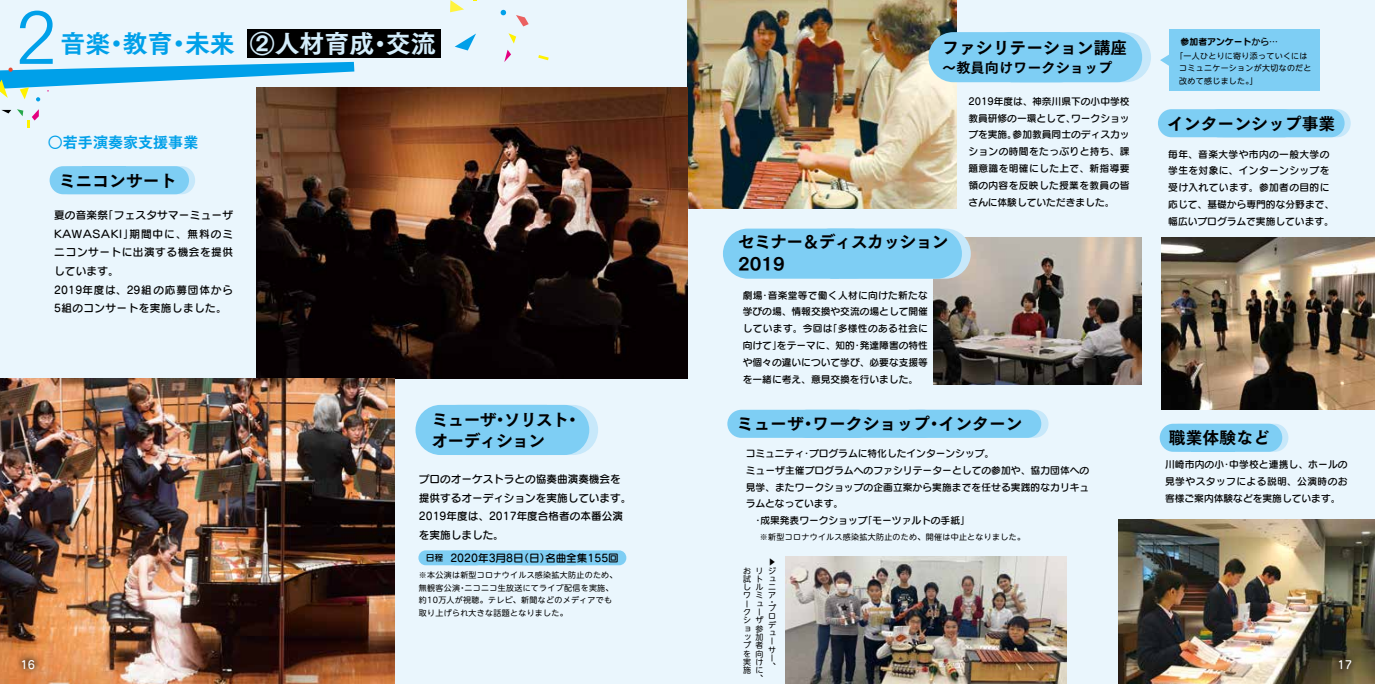
<style>
.page{position:relative;width:1375px;height:684px;background:#eaf6fd}
.page>*{position:absolute;margin:0;border:0;box-sizing:border-box;transform-origin:0 0}
.t1{font:72.5px "Tsuku Go CID R";color:#00a0e9}
.t2{font:24.88px "Tsuku Go CID E";color:#00a0e9}
.t3{font:16.88px "Tsuku Go CID E";color:#000}
.t4{font:16.88px/21.5px "Tsuku Go CID E";letter-spacing:-.04em;color:#000}
.t5{font:15px "Tsuku Go CID E";color:#00a0e9}
.t6{font:14.12px "Tsuku Go CID E";color:#000}
.t7{font:11.25px "Seurat CID DB";color:#fff}
.t8{font:10.62px/18.6px "Seurat CID DB";letter-spacing:.05em;color:#000}
.t9{font:10.62px/18.6px "Seurat CID DB";color:#000}
.t10{font:9.75px/16.9px "Seurat CID DB";letter-spacing:.01em;color:#000;text-align:justify}
.t11{font:9.75px/16.9px "Seurat CID DB";letter-spacing:.04em;color:#000}
.t12{font:8.88px "Seurat CID B";color:#000}
.t13{font:8px/8.2px "UD Shin M Go Pro";letter-spacing:.04em;color:#000}
.s1{color:#d3edfb}
.s2{font-family:"Seurat CID DB"}
.s3{font-size:8.88px}
</style>
<div class="page">
<img style="left:687px;top:0;width:270px;height:208px">
<img style="left:1161px;top:237px;width:214px;height:173px">
<img style="left:934px;top:237px;width:207px;height:147px">
<img style="left:256px;top:87px;width:431px;height:291px">
<img style="left:0;top:378px;width:394px;height:306px">
<div style="left:56px;top:166px;width:139px;height:28px;background:#c7e8fa;border-radius:14px"></div>
<div style="left:50px;top:166px;width:139px;height:28px;background:#7ecef4;border-radius:14px"></div>
<div style="left:1166px;top:424px;width:122px;height:28px;background:#c7e8fa;border-radius:14px"></div>
<div style="left:1160px;top:424px;width:122px;height:28px;background:#7ecef4;border-radius:14px"></div>
<div style="left:418px;top:550px;width:65px;height:15px;background:#7ecef4;border-radius:7px"></div>
<div style="left:443px;top:550px;width:123px;height:15px;background:#7ecef4"></div>
<div style="left:561px;top:550px;width:65px;height:15px;background:#7ecef4;border-radius:7px"></div>
<svg style="left:1211px;top:109px;width:140px;height:28px"></svg>
<div style="left:1205px;top:109px;width:139px;height:28px;background:#7ecef4;border-radius:14px"></div>
<div style="left:1158px;top:109px;width:139px;height:28px;background:#7ecef4;border-radius:14px"></div>
<div style="left:904px;top:410px;width:144px;height:28px;background:#c7e8fa;border-radius:14px"></div>
<div style="left:727px;top:410px;width:145px;height:28px;background:#7ecef4;border-radius:14px"></div>
<div style="left:793px;top:410px;width:144px;height:28px;background:#7ecef4;border-radius:14px"></div>
<div style="left:897px;top:410px;width:144px;height:28px;background:#7ecef4;border-radius:14px"></div>
<svg style="left:928px;top:32px;width:223px;height:50px;background:#84cff1"></svg>
<svg style="left:723px;top:229px;width:248px;height:50px;background:#85cff3"></svg>
<svg style="left:415px;top:405px;width:183px;height:50px;background:#88d1f4"></svg>
<img style="left:785px;top:556px;width:282px;height:128px">
<img style="left:1118px;top:519px;width:257px;height:165px">
<div style="left:1169px;top:29px;width:150px;height:62px;background:#7ecef4"></div>
<svg style="left:1160px;top:54px;width:9px;height:12px"></svg>
<div style="left:247px;top:29px;width:193px;height:29px;background:#000"></div>
<svg style="left:516px;top:15px;width:13px;height:11px"></svg>
<svg style="left:455px;top:34px;width:21px;height:16px"></svg>
<svg style="left:500px;top:10px;width:6px;height:6px"></svg>
<svg style="left:504px;top:50px;width:7px;height:12px"></svg>
<svg style="left:450px;top:0;width:14px;height:12px"></svg>
<svg style="left:538px;top:55px;width:11px;height:5px"></svg>
<svg style="left:508px;top:33px;width:8px;height:11px"></svg>
<svg style="left:1px;top:110px;width:10px;height:3px"></svg>
<svg style="left:17px;top:109px;width:22px;height:19px"></svg>
<svg style="left:0;top:62px;width:354px;height:39px"></svg>
<svg style="left:15px;top:652px;width:27px;height:24px"></svg>
<svg style="left:1332px;top:652px;width:27px;height:24px"></svg>
<h1 class="t1" style="left:15px;top:-9px;width:44px">2</h1>
<h2 class="t2" style="left:60px;top:26px;width:377px">音楽・教育・未来 <span class="s1">②人材育成•交流</span></h2>
<h3 class="t5" style="left:48px;top:131px;width:152px">○若手演奏家支援事業</h3>
<h3 class="t3" style="left:59px;top:168px;width:119px">ミニコンサート</h3>
<p class="t8" style="left:54px;top:205px;width:180px">夏の音楽祭「フェスタサマーミューザ<br>KAWASAKI」期間中に、無料のミニコンサートに出演する機会を提供しています。<br>2019年度は、29組の応募団体から<br>5組のコンサートを実施しました。</p>
<h3 class="t3" style="left:942px;top:36px;width:187px">ファシリテーション講座</h3>
<h3 class="t6" style="left:942px;top:58px;width:172px">～教員向けワークショップ</h3>
<h3 class="t4" style="left:738px;top:231px;width:212px">セミナー＆ディスカッション<br>2019</h3>
<p class="t10" style="left:743px;top:286px;width:187px">劇場・音楽堂等で働く人材に向けた新たな学びの場、情報交換や交流の場として開催しています。今回は「多様性のある社会に向けて」をテーマに、知的・発達障害の特性や個々の違いについて学び、必要な支援等を一緒に考え、意見交換を行いました。</p>
<p class="t10" style="left:968px;top:92px;width:163px">2019年度は、神奈川県下の小中学校教員研修の一環として、ワークショップを実施。参加教員同士のディスカッションの時間をたっぷりと持ち、課題意識を明確にした上で、新指導要領の内容を反映した授業を教員の皆さんに体験していただきました。</p>
<p class="t12" style="left:1180px;top:35px;width:99px">参加者アンケート<span class="s2">から…</span></p>
<p class="t13" style="left:1179px;top:49px;width:134px;line-height:12.5px;text-indent:-4px">「一人ひとりに寄り添っていくにはコミュニケーションが大切なのだと改めて感じました。」</p>
<h3 class="t3" style="left:1167px;top:111px;width:170px">インターンシップ事業</h3>
<p class="t11" style="left:1168px;top:145px;width:168px">毎年、音楽大学や市内の一般大学の学生を対象に、インターンシップを受け入れています。参加者の目的に応じて、基礎から専門的な分野まで、幅広いプログラムで実施しています。</p>
<h3 class="t4" style="left:431px;top:409px;width:151px;line-height:20.4px">ミューザ・ソリスト・オーディション</h3>
<h3 class="t3" style="left:736px;top:412px;width:288px">ミューザ・ワークショップ・インターン</h3>
<h3 class="t3" style="left:1169px;top:426px;width:102px">職業体験など</h3>
<p class="t10" style="left:746px;top:444px;width:345px;text-align:left">コミュニティ・プログラムに特化したインターンシップ。<br>ミューザ主催プログラムへのファシリテーターとしての参加や、協力団体への見学、またワークショップの企画立案から実施までを任せる実践的なカリキュラムとなっています。<br>　・成果発表ワークショップ「モーツァルトの手紙」</p>
<p class="t13" style="left:746px;top:532px;width:281px">　 ※新型コロナウイルス感染拡大防止のため、開催は中止となりました。</p>
<p class="t10" style="left:1165px;top:456px;width:184px">川崎市内の小・中学校と連携し、ホールの見学やスタッフによる説明、公演時のお客様ご案内体験などを実施しています。</p>
<p class="t9" style="left:419px;top:469px;width:214px">プロのオーケストラとの協奏曲演奏機会を提供するオーディションを実施しています。<br>2019年度は、2017年度合格者の本番公演を実施しました。</p>
<p class="t9" style="left:426px;top:548px;width:195px"><span class="s3">日程</span> 2020年3月8日（日）名曲全集155回</p>
<p class="t13" style="left:419px;top:568px;width:200px;line-height:12.5px">※本公演は新型コロナウイルス感染拡大防止のため、無観客公演・ニコニコ生放送にてライブ配信を実施、約10万人が視聴。テレビ、新聞などのメディアでも取り上げられ大きな話題となりました。</p>
<p class="t13" style="left:772px;top:551px;width:4px">▶︎</p>
<p class="t13" style="left:743px;top:566px;width:10px">お試しワークショップを実施</p>
<p class="t13" style="left:755px;top:566px;width:10px">リトルミューザ参加者向けに、</p>
<p class="t13" style="left:768px;top:566px;width:9px;text-align:justify">ジュニア</p>
<p class="t13" style="left:768px;top:598px;width:10px;line-height:6.2px">・プ</p>
<p class="t13" style="left:768px;top:612px;width:10px">ロデューサー、</p>
<p class="t7" style="left:20px;top:657px;width:16px">16</p>
<p class="t7" style="left:1337px;top:657px;width:16px">17</p>
</div>
